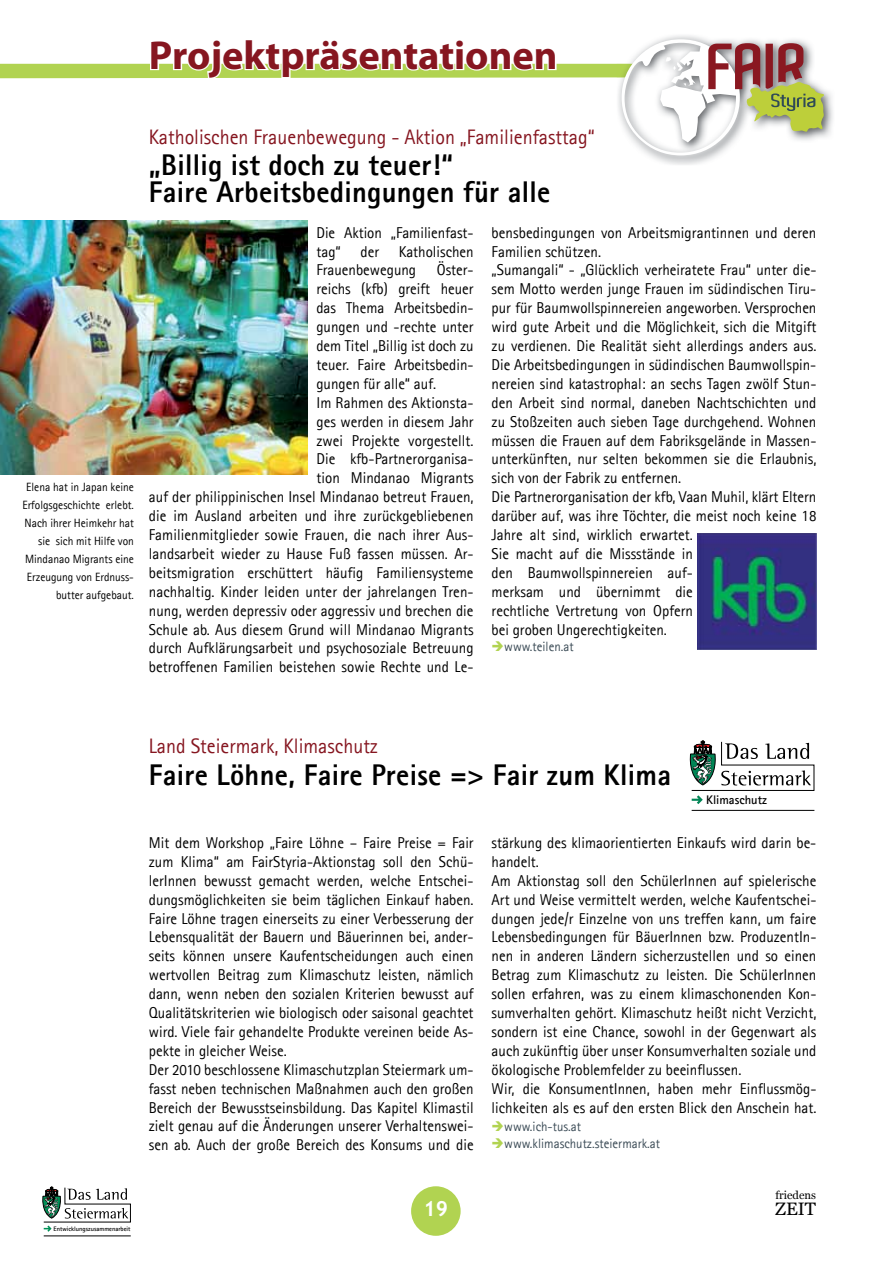
<style>
.page{position:relative;width:893px;height:1263px;background:#fff}
.page>*{position:absolute;margin:0;border:0;box-sizing:border-box;transform-origin:0 0}
.t1{font:700 40.5px "Myriad Pro";color:#861620}
.t2{font:800 30px/27px "Agfa Rotis Sans Serif";letter-spacing:.01em;color:#000;scale:.95 1}
.t3{font:21px "Agfa Rotis Sans Serif";color:#861620;scale:.95 1}
.t4{font:700 21px "Trebuchet MS";color:#fff}
.t5{font:18px "Georgia";color:#000}
.t6{font:15.75px/18.9px "Agfa Rotis Sans Serif";color:#000;scale:.95 1}
.t7{font:13.5px "Agfa Rotis Sans Serif";color:#3b4b56;scale:.95 1}
.t8{font:700 12.45px "Agfa Rotis Sans Serif";color:#000}
.t9{font:12px/18px "Agfa Rotis Sans Serif";color:#000;text-align:right;scale:.95 1}
.t10{font:11.25px "Georgia";color:#000}
.t11{font:700 6.45px "Agfa Rotis Sans Serif";color:#000}
.s1{color:#b1d351}
</style>
<div class="page">
<hr style="left:44px;top:1235px;width:87px;height:1px;background:#000">
<svg style="left:42px;top:1186px;width:89px;height:46px"></svg>
<div style="left:411px;top:1186px;width:50px;height:50px;background:#b1d351;border-radius:50%"></div>
<img style="left:649px;top:35px;width:184px;height:130px">
<svg style="left:689px;top:740px;width:126px;height:71px"></svg>
<img style="left:697px;top:533px;width:119px;height:116px">
<img style="left:0;top:220px;width:308px;height:255px">
<svg style="left:0;top:37px;width:826px;height:118px"></svg>
<h1 class="t1" style="left:149px;top:29px;width:410px">Projektpräsentationen</h1>
<p class="t9" style="left:22px;top:478px;width:119px">Elena hat in Japan keine<br>Erfolgsgeschichte erlebt.<br>Nach ihrer Heimkehr hat sie sich mit Hilfe von<br>Mindanao Migrants eine<br>Erzeugung von Erdnuss&shy;butter aufgebaut.</p>
<h3 class="t3" style="left:149px;top:124px;width:471px">Katholischen Frauenbewegung - Aktion „Familienfasttag“</h3>
<h2 class="t2" style="left:149px;top:151px;width:424px">„Billig ist doch zu teuer!“<br>Faire Arbeitsbedingungen für alle</h2>
<p class="t6" style="left:316px;top:223px;width:167px">Die Aktion „Familienfast&shy;tag“</p>
<p class="t6" style="left:316px;top:242px;width:167px;text-indent:82px">Katholischen<br>Frauenbewegung</p>
<p class="t6" style="left:361px;top:242px;width:21px">der</p>
<p class="t6" style="left:437px;top:261px;width:40px">Öster-</p>
<p class="t6" style="left:316px;top:279px;width:167px">reichs (kfb) greift heuer</p>
<p class="t6" style="left:316px;top:298px;width:167px">das Thema Arbeitsbedin-</p>
<p class="t6" style="left:316px;top:317px;width:167px">gungen und -rechte unter</p>
<p class="t6" style="left:316px;top:336px;width:167px">dem Titel „Billig ist doch zu</p>
<p class="t6" style="left:316px;top:355px;width:167px">teuer. Faire Arbeitsbedin-</p>
<p class="t6" style="left:316px;top:374px;width:127px">gungen für alle“ auf.</p>
<p class="t6" style="left:316px;top:393px;width:167px">Im Rahmen des Aktionsta-</p>
<p class="t6" style="left:316px;top:412px;width:167px">ges werden in diesem Jahr</p>
<p class="t6" style="left:316px;top:431px;width:167px">zwei Projekte vorgestellt.</p>
<p class="t6" style="left:316px;top:450px;width:167px">Die kfb-Partnerorganisa-</p>
<p class="t6" style="left:316px;top:468px;width:167px">tion Mindanao Migrants</p>
<p class="t6" style="left:149px;top:487px;width:343px">auf der philippinischen Insel Mindanao betreut Frauen,</p>
<p class="t6" style="left:149px;top:506px;width:343px">die im Ausland arbeiten und ihre zurückgebliebenen</p>
<p class="t6" style="left:149px;top:525px;width:343px">Familienmitglieder sowie Frauen, die nach ihrer Aus-</p>
<p class="t6" style="left:149px;top:544px;width:343px">landsarbeit wieder zu Hause Fuß fassen müssen. Ar-</p>
<p class="t6" style="left:149px;top:563px;width:343px">beitsmigration erschüttert häufig Familiensysteme</p>
<p class="t6" style="left:149px;top:582px;width:343px">nachhaltig. Kinder leiden unter der jahrelangen Tren-</p>
<p class="t6" style="left:149px;top:601px;width:343px">nung, werden depressiv oder aggressiv und brechen die</p>
<p class="t6" style="left:149px;top:620px;width:343px">Schule ab. Aus diesem Grund will Mindanao Migrants</p>
<p class="t6" style="left:149px;top:639px;width:343px">durch Aufklärungsarbeit und psychosoziale Betreuung</p>
<p class="t6" style="left:149px;top:657px;width:343px">betroffenen Familien beistehen sowie Rechte und Le-</p>
<p class="t6" style="left:492px;top:223px;width:343px">bensbedingungen von Arbeitsmigrantinnen und deren Familien schützen.<br>„Sumangali“ - „Glücklich verheiratete Frau“ unter die&shy;sem Motto werden junge Frauen im südindischen Tiru&shy;pur für Baumwollspinnereien angeworben. Versprochen wird gute Arbeit und die Möglichkeit, sich die Mitgift zu verdienen. Die Realität sieht allerdings anders aus.<br>Die Arbeitsbedingungen in südindischen Baumwollspin&shy;nereien sind katastrophal: an sechs Tagen zwölf Stun&shy;den Arbeit sind normal, daneben Nachtschichten und zu Stoßzeiten auch sieben Tage durchgehend. Wohnen müssen die Frauen auf dem Fabriksgelände in Massen&shy;unterkünften, nur selten bekommen sie die Erlaubnis, sich von der Fabrik zu entfernen.<br>Die Partnerorganisation der kfb, Vaan Muhil, klärt Eltern darüber auf, was ihre Töchter, die meist noch keine 18<br>Jahre alt sind, wirklich erwartet.<br>Sie macht auf die Missstände in<br>den Baumwollspinnereien auf-<br>merksam und übernimmt die<br>rechtliche Vertretung von Opfern<br>bei groben Ungerechtigkeiten.</p>
<p class="t7" style="left:492px;top:638px;width:88px"><span class="s1">➔</span>www.teilen.at</p>
<p class="t11" style="left:54px;top:1224px;width:79px">Entwicklungszusammenarbeit</p>
<h3 class="t3" style="left:149px;top:734px;width:243px">Land Steiermark, Klimaschutz</h3>
<h2 class="t2" style="left:149px;top:761px;width:551px">Faire Löhne, Faire Preise =&gt; Fair zum Klima</h2>
<p class="t8" style="left:706px;top:792px;width:62px">Klimaschutz</p>
<p class="t6" style="left:149px;top:833px;width:343px">Mit dem Workshop „Faire Löhne – Faire Preise = Fair zum Klima“ am FairStyria-Aktionstag soll den Schü&shy;lerInnen bewusst gemacht werden, welche Entschei&shy;dungsmöglichkeiten sie beim täglichen Einkauf haben.<br>Faire Löhne tragen einerseits zu einer Verbesserung der Lebensqualität der Bauern und Bäuerinnen bei, ander&shy;seits können unsere Kaufentscheidungen auch einen wertvollen Beitrag zum Klimaschutz leisten, nämlich dann, wenn neben den sozialen Kriterien bewusst auf Qualitätskriterien wie biologisch oder saisonal geachtet wird. Viele fair gehandelte Produkte vereinen beide As&shy;pekte in gleicher Weise.<br>Der 2010 beschlossene Klimaschutzplan Steiermark um&shy;fasst neben technischen Maßnahmen auch den großen Bereich der Bewusstseinsbildung. Das Kapitel Klimastil zielt genau auf die Änderungen unserer Verhaltenswei&shy;sen ab. Auch der große Bereich des Konsums und die</p>
<p class="t6" style="left:492px;top:833px;width:343px">stärkung des klimaorientierten Einkaufs wird darin be&shy;handelt.<br>Am Aktionstag soll den SchülerInnen auf spielerische Art und Weise vermittelt werden, welche Kaufentschei&shy;dungen jede/r Einzelne von uns treffen kann, um faire Lebensbedingungen für BäuerInnen bzw. ProduzentIn&shy;nen in anderen Ländern sicherzustellen und so einen Betrag zum Klimaschutz zu leisten. Die SchülerInnen sollen erfahren, was zu einem klimaschonenden Kon&shy;sumverhalten gehört. Klimaschutz heißt nicht Verzicht, sondern ist eine Chance, sowohl in der Gegenwart als auch zukünftig über unser Konsumverhalten soziale und ökologische Problemfelder zu beeinflussen.<br>Wir, die KonsumentInnen, haben mehr Einflussmög&shy;lichkeiten als es auf den ersten Blick den Anschein hat.</p>
<p class="t7" style="left:492px;top:1119px;width:96px"><span class="s1">➔</span>www.ich-tus.at</p>
<p class="t7" style="left:492px;top:1135px;width:179px"><span class="s1">➔</span>www.klimaschutz.steiermark.at</p>
<h3 class="t4" style="left:424px;top:1195px;width:26px">19</h3>
<p class="t10" style="left:776px;top:1188px;width:42px">friedens</p>
<p class="t5" style="left:775px;top:1199px;width:42px">ZEIT</p>
</div>
